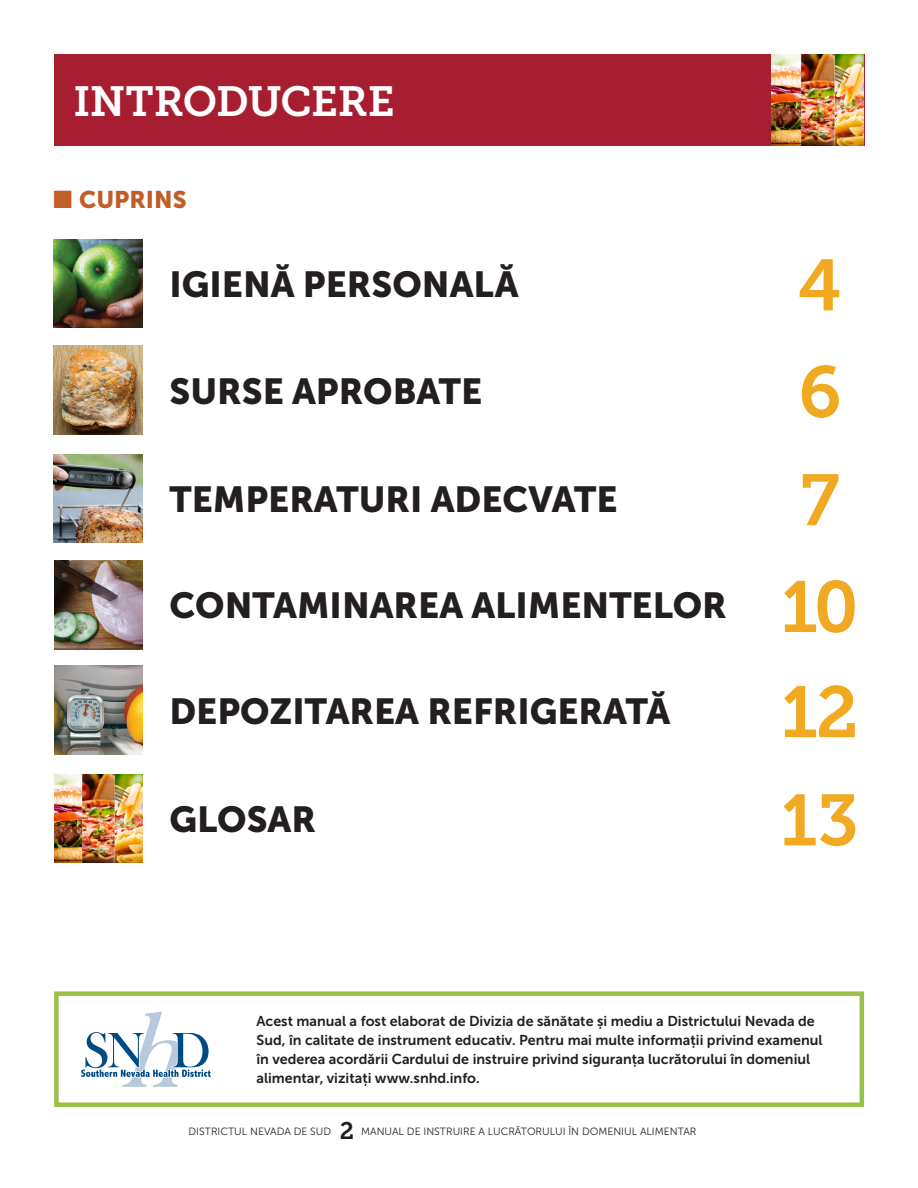
<style>
.page{position:relative;width:918px;height:1188px;background:#fff}
.page>*{position:absolute;margin:0;border:0;box-sizing:border-box;transform-origin:0 0}
.t1{font:72px "Museo Slab 700";color:#f0a920}
.t2{font:42px "Museo Slab 700";letter-spacing:-.015em;color:#fff}
.t3{font:36px "Museo Sans 900";color:#231f20}
.t4{font:24px "Museo Sans 900";color:#c15e28}
.t5{font:14.25px/18.8px "Museo Sans 700";color:#231f20}
.t6{font:10.5px "Museo Sans 300";color:#231f20}
.s1{font-family:"Museo Slab 700";font-size:24px}
</style>
<div class="page">
<img style="left:54px;top:774px;width:89px;height:89px">
<div style="left:54px;top:54px;width:810px;height:92px;background:#a71e30"></div>
<img style="left:772px;top:54px;width:92px;height:92px">
<img style="left:54px;top:239px;width:88px;height:89px">
<img style="left:54px;top:346px;width:88px;height:88px">
<img style="left:54px;top:454px;width:88px;height:88px">
<img style="left:54px;top:666px;width:89px;height:88px">
<img style="left:54px;top:561px;width:89px;height:88px">
<div style="left:54px;top:991px;width:810px;height:116px;border:4px solid #99c148"></div>
<svg style="left:81px;top:1012px;width:130px;height:75px"></svg>
<p class="t2" style="left:73px;top:77px;width:323px">INTRODUCERE</p>
<p class="t4" style="left:79px;top:185px;width:109px">CUPRINS</p>
<p class="t3" style="left:169px;top:264px;width:351px">IGIENĂ PERSONALĂ</p>
<p class="t3" style="left:169px;top:371px;width:314px">SURSE APROBATE</p>
<p class="t3" style="left:169px;top:479px;width:450px">TEMPERATURI ADECVATE</p>
<p class="t3" style="left:169px;top:585px;width:559px">CONTAMINAREA ALIMENTELOR</p>
<p class="t3" style="left:169px;top:691px;width:503px">DEPOZITAREA REFRIGERATĂ</p>
<p class="t3" style="left:169px;top:799px;width:148px">GLOSAR</p>
<p class="t1" style="left:798px;top:245px;width:46px">4</p>
<p class="t1" style="left:798px;top:351px;width:45px">6</p>
<p class="t1" style="left:800px;top:459px;width:41px">7</p>
<p class="t1" style="left:781px;top:566px;width:79px">10</p>
<p class="t1" style="left:781px;top:671px;width:79px">12</p>
<p class="t1" style="left:781px;top:780px;width:80px">13</p>
<p class="t5" style="left:256px;top:1012px;width:568px">Acest manual a fost elaborat de Divizia de sănătate și mediu a Districtului Nevada de Sud, în calitate de instrument educativ. Pentru mai multe informații privind examenul în vederea acordării Cardului de instruire privind siguranța lucrătorului în domeniul alimentar, vizitați www.snhd.info.</p>
<p class="t6" style="left:189px;top:1125px;width:144px">DISTRICTUL NEVADA DE SUD</p>
<p class="t6" style="left:340px;top:1125px;width:358px"><span class="s1">2</span> MANUAL DE INSTRUIRE A LUCRĂTORULUI ÎN DOMENIUL ALIMENTAR</p>
</div>
